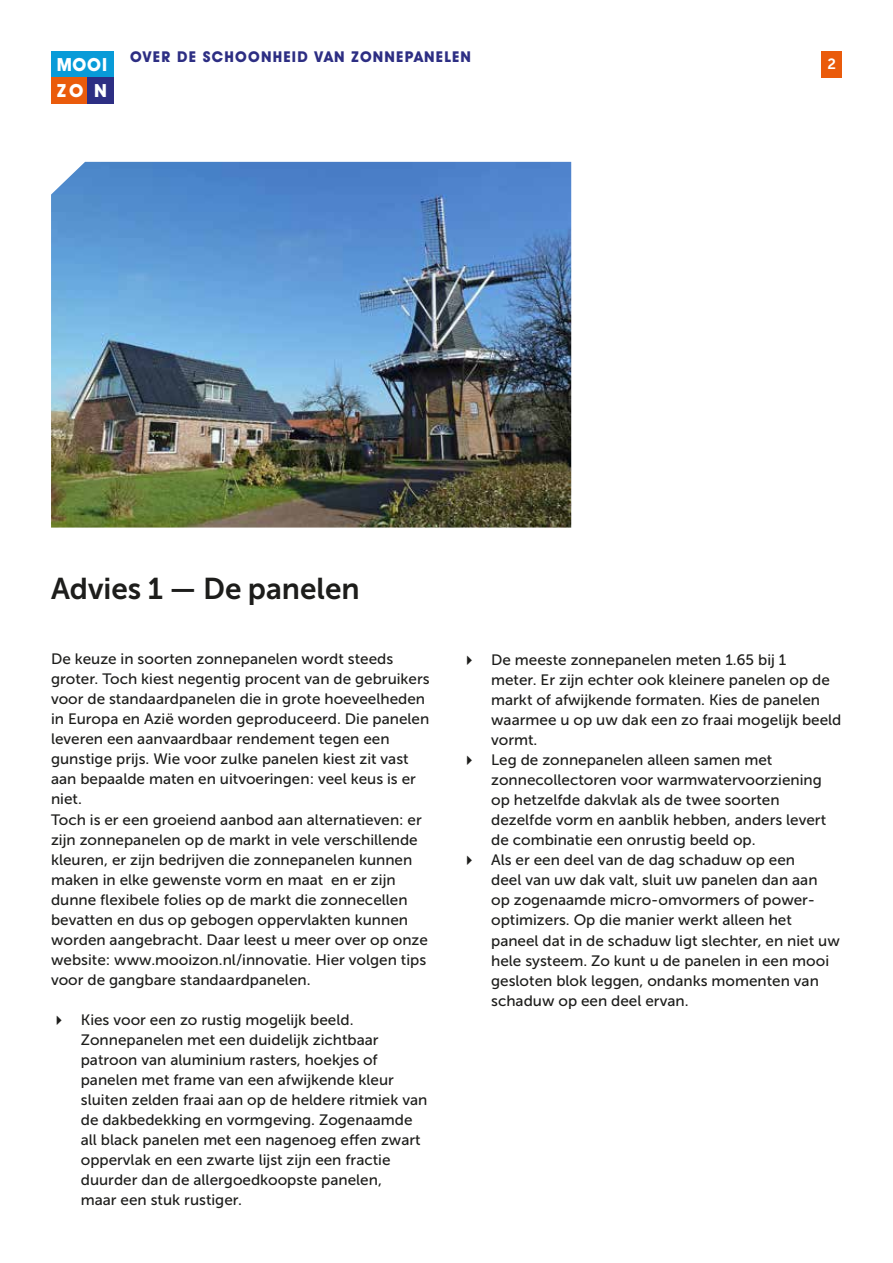
<style>
.page{position:relative;width:893px;height:1263px;background:#fff}
.page>*{position:absolute;margin:0;border:0;box-sizing:border-box;transform-origin:0 0}
.t1{font:30px "Museo Sans 700";color:#1d1d1b}
.t2{font:700 18.15px/26.1px "Avant Garde IT Cby BT";letter-spacing:.05em;color:#fff}
.t3{font:15px/20.1px "Museo Sans 500";color:#1d1d1b}
.t4{font:700 15px "Avant Garde IT Cby BT";letter-spacing:.08em;color:#2d2e83}
.t5{font:14.85px "Museo Sans 700";color:#fff}
</style>
<div class="page">
<div style="left:51px;top:51px;width:63px;height:26px;background:#089bd8"></div>
<div style="left:51px;top:77px;width:63px;height:27px;background:#ea5b0b"></div>
<div style="left:87px;top:77px;width:27px;height:27px;background:#2d2e83"></div>
<img style="left:51px;top:162px;width:520px;height:365px">
<div style="left:821px;top:51px;width:21px;height:27px;background:#ea5b0b"></div>
<p class="t2" style="left:57px;top:51px;width:52px">MOOI<br>ZO N</p>
<p class="t4" style="left:130px;top:48px;width:342px">OVER DE SCHOONHEID VAN ZONNEPANELEN</p>
<h1 class="t1" style="left:51px;top:572px;width:310px">Advies 1 — De panelen</h1>
<p class="t5" style="left:827px;top:55px;width:10px">2</p>
<p class="t3" style="left:51px;top:649px;width:380px">De keuze in soorten zonnepanelen wordt steeds groter. Toch kiest negentig procent van de gebruikers voor de standaardpanelen die in grote hoeveelheden in Europa en Azië worden geproduceerd. Die panelen leveren een aanvaardbaar rendement tegen een gunstige prijs. Wie voor zulke panelen kiest zit vast aan bepaalde maten en uitvoeringen: veel keus is er niet.<br>Toch is er een groeiend aanbod aan alternatieven: er zijn zonnepanelen op de markt in vele verschillende kleuren, er zijn bedrijven die zonnepanelen kunnen maken in elke gewenste vorm en maat en er zijn dunne flexibele folies op de markt die zonnecellen bevatten en dus op gebogen oppervlakten kunnen worden aangebracht. Daar leest u meer over op onze website: www.mooizon.nl/innovatie. Hier volgen tips voor de gangbare standaardpanelen.</p>
<p class="t3" style="left:81px;top:1010px;width:348px;text-indent:-30px">✔ Kies voor een zo rustig mogelijk beeld.<br>Zonnepanelen met een duidelijk zichtbaar patroon van aluminium rasters, hoekjes of panelen met frame van een afwijkende kleur sluiten zelden fraai aan op de heldere ritmiek van de dakbedekking en vormgeving. Zogenaamde all black panelen met een nagenoeg effen zwart oppervlak en een zwarte lijst zijn een fractie duurder dan de allergoedkoopste panelen,<br>maar een stuk rustiger.</p>
<p class="t3" style="left:491px;top:650px;width:352px;text-indent:-30px">✔ De meeste zonnepanelen meten 1.65 bij 1<br>meter. Er zijn echter ook kleinere panelen op de markt of afwijkende formaten. Kies de panelen waarmee u op uw dak een zo fraai mogelijk beeld vormt.</p>
<p class="t3" style="left:491px;top:750px;width:337px;text-indent:-30px">✔ Leg de zonnepanelen alleen samen met zonnecollectoren voor warmwatervoorziening op hetzelfde dakvlak als de twee soorten dezelfde vorm en aanblik hebben, anders levert de combinatie een onrustig beeld op.</p>
<p class="t3" style="left:491px;top:850px;width:350px;text-indent:-30px">✔ Als er een deel van de dag schaduw op een<br>deel van uw dak valt, sluit uw panelen dan aan op zogenaamde micro-omvormers of power&shy;optimizers. Op die manier werkt alleen het paneel dat in de schaduw ligt slechter, en niet uw hele systeem. Zo kunt u de panelen in een mooi gesloten blok leggen, ondanks momenten van schaduw op een deel ervan.</p>
</div>
